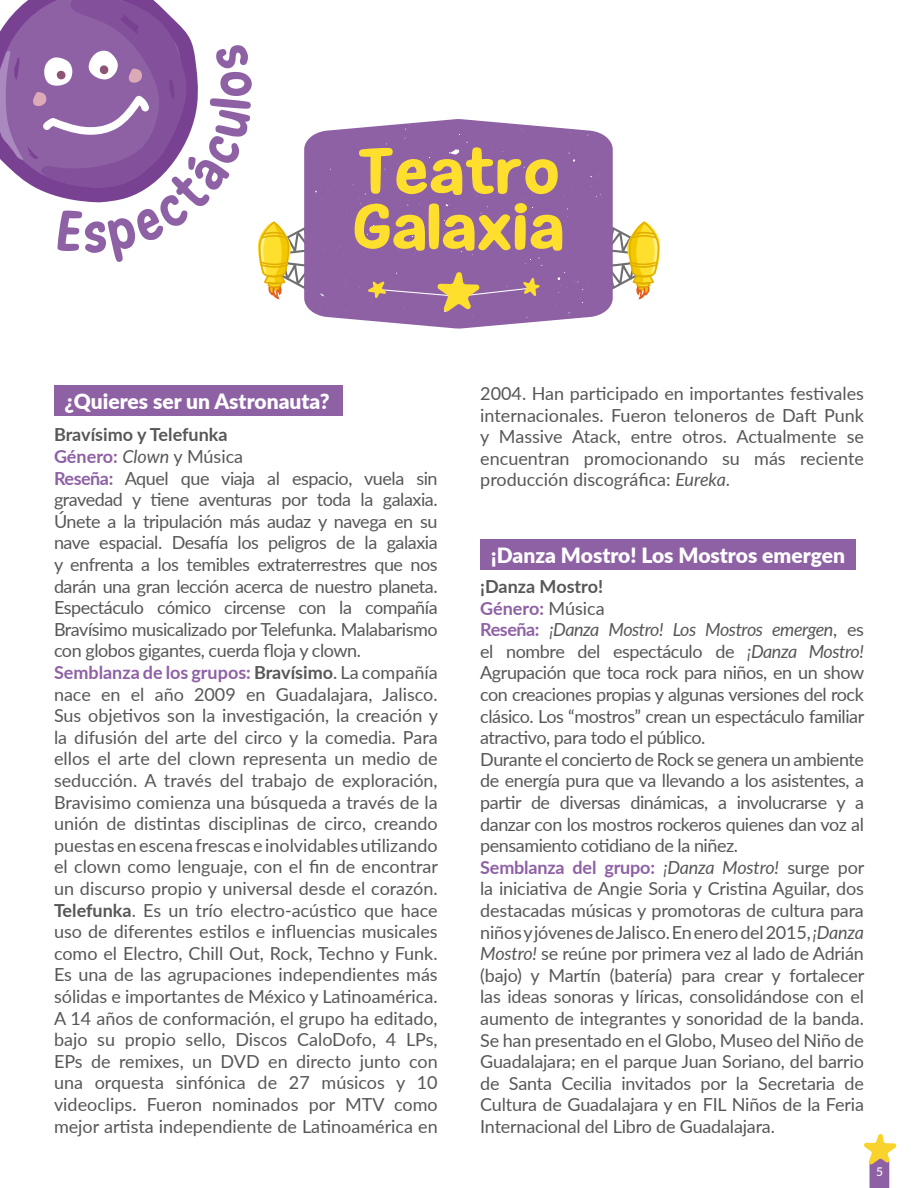
<style>
.page{position:relative;width:918px;height:1188px;background:#fff}
.page>*{position:absolute;margin:0;border:0;box-sizing:border-box;transform-origin:0 0}
.t1{font:700 62.1px/55.7px "New Era Casual";color:#ffdf2d;scale:1.2 1}
.t2{font:900 21px "Lato";color:#fff}
.t3{font:18px/21.6px "Lato";letter-spacing:-.01em;color:#575756}
.t4{font:500 12px "Lato";color:#fff}
.s1{font-weight:700}
.s2{font-weight:700;color:#8e61a5}
.s3{font-style:italic}
</style>
<div class="page">
<svg style="left:258px;top:221px;width:46px;height:79px"></svg>
<svg style="left:304px;top:129px;width:263px;height:200px;fill:#8e61a5"></svg>
<svg style="left:329px;top:166px;width:5px;height:5px"></svg>
<svg style="left:320px;top:293px;width:4px;height:4px"></svg>
<svg style="left:341px;top:119px;width:319px;height:200px;background:#a37dac"></svg>
<svg style="left:864px;top:1134px;width:33px;height:54px"></svg>
<div style="left:54px;top:385px;width:289px;height:31px;background:#8e61a5"></div>
<div style="left:480px;top:539px;width:376px;height:31px;background:#8e61a5"></div>
<svg style="left:0;top:0;width:198px;height:203px"></svg>
<h1 class="t1" style="left:353px;top:143px;width:178px">Teatro<br>Galaxia</h1>
<p class="t2" style="left:65px;top:386px;width:267px">¿Quieres ser un Astronauta?</p>
<p class="t3" style="left:54px;top:423px;width:386px"><span class="s1">Bravísimo y Telefunka<br></span><span class="s2">Género:</span> <span class="s3">Clown</span> y Música<br><span class="s2">Reseña:</span> Aquel que viaja al espacio, vuela sin gravedad y tiene aventuras por toda la galaxia.<br>Únete a la tripulación más audaz y navega en su nave espacial. Desafía los peligros de la galaxia y enfrenta a los temibles extraterrestres que nos darán una gran lección acerca de nuestro planeta.<br>Espectáculo cómico circense con la compañía Bravísimo musicalizado por Telefunka. Malabarismo con globos gigantes, cuerda floja y clown.<br><span class="s2">Semblanza de los grupos:</span> <span class="s1">Bravísimo</span>. La compañía nace en el año 2009 en Guadalajara, Jalisco.<br>Sus objetivos son la investigación, la creación y la difusión del arte del circo y la comedia. Para ellos el arte del clown representa un medio de seducción. A través del trabajo de exploración, Bravisimo comienza una búsqueda a través de la unión de distintas disciplinas de circo, creando puestas en escena frescas e inolvidables utilizando el clown como lenguaje, con el fin de encontrar un discurso propio y universal desde el corazón.<br><span class="s1">Telefunka</span>. Es un trío electro-acústico que hace uso de diferentes estilos e influencias musicales como el Electro, Chill Out, Rock, Techno y Funk.<br>Es una de las agrupaciones independientes más sólidas e importantes de México y Latinoamérica.<br>A 14 años de conformación, el grupo ha editado, bajo su propio sello, Discos CaloDofo, 4 LPs, EPs de remixes, un DVD en directo junto con una orquesta sinfónica de 27 músicos y 10 videoclips. Fueron nominados por MTV como mejor artista independiente de Latinoamérica en</p>
<p class="t3" style="left:480px;top:382px;width:385px;text-align:justify">2004. Han participado en importantes festivales internacionales. Fueron teloneros de Daft Punk y Massive Atack, entre otros. Actualmente se encuentran promocionando su más reciente producción discográfica: <span class="s3">Eureka</span>.</p>
<p class="t2" style="left:491px;top:539px;width:356px">¡Danza Mostro! Los Mostros emergen</p>
<p class="t3" style="left:480px;top:575px;width:386px"><span class="s1">¡Danza Mostro!<br></span><span class="s2">Género:</span> Música<br><span class="s2">Reseña:</span> <span class="s3">¡Danza Mostro! Los Mostros emergen</span>, es el nombre del espectáculo de <span class="s3">¡Danza Mostro!<br></span>Agrupación que toca rock para niños, en un show con creaciones propias y algunas versiones del rock clásico. Los “mostros” crean un espectáculo familiar atractivo, para todo el público.<br>Durante el concierto de Rock se genera un ambiente de energía pura que va llevando a los asistentes, a partir de diversas dinámicas, a involucrarse y a danzar con los mostros rockeros quienes dan voz al pensamiento cotidiano de la niñez.<br><span class="s2">Semblanza del grupo:</span> <span class="s3">¡Danza Mostro!</span> surge por la iniciativa de Angie Soria y Cristina Aguilar, dos destacadas músicas y promotoras de cultura para niños y jóvenes de Jalisco. En enero del 2015, <span class="s3">¡Danza Mostro!</span> se reúne por primera vez al lado de Adrián (bajo) y Martín (batería) para crear y fortalecer las ideas sonoras y líricas, consolidándose con el aumento de integrantes y sonoridad de la banda.<br>Se han presentado en el Globo, Museo del Niño de Guadalajara; en el parque Juan Soriano, del barrio de Santa Cecilia invitados por la Secretaria de Cultura de Guadalajara y en FIL Niños de la Feria Internacional del Libro de Guadalajara.</p>
<p class="t4" style="left:876px;top:1163px;width:8px">5</p>
</div>
